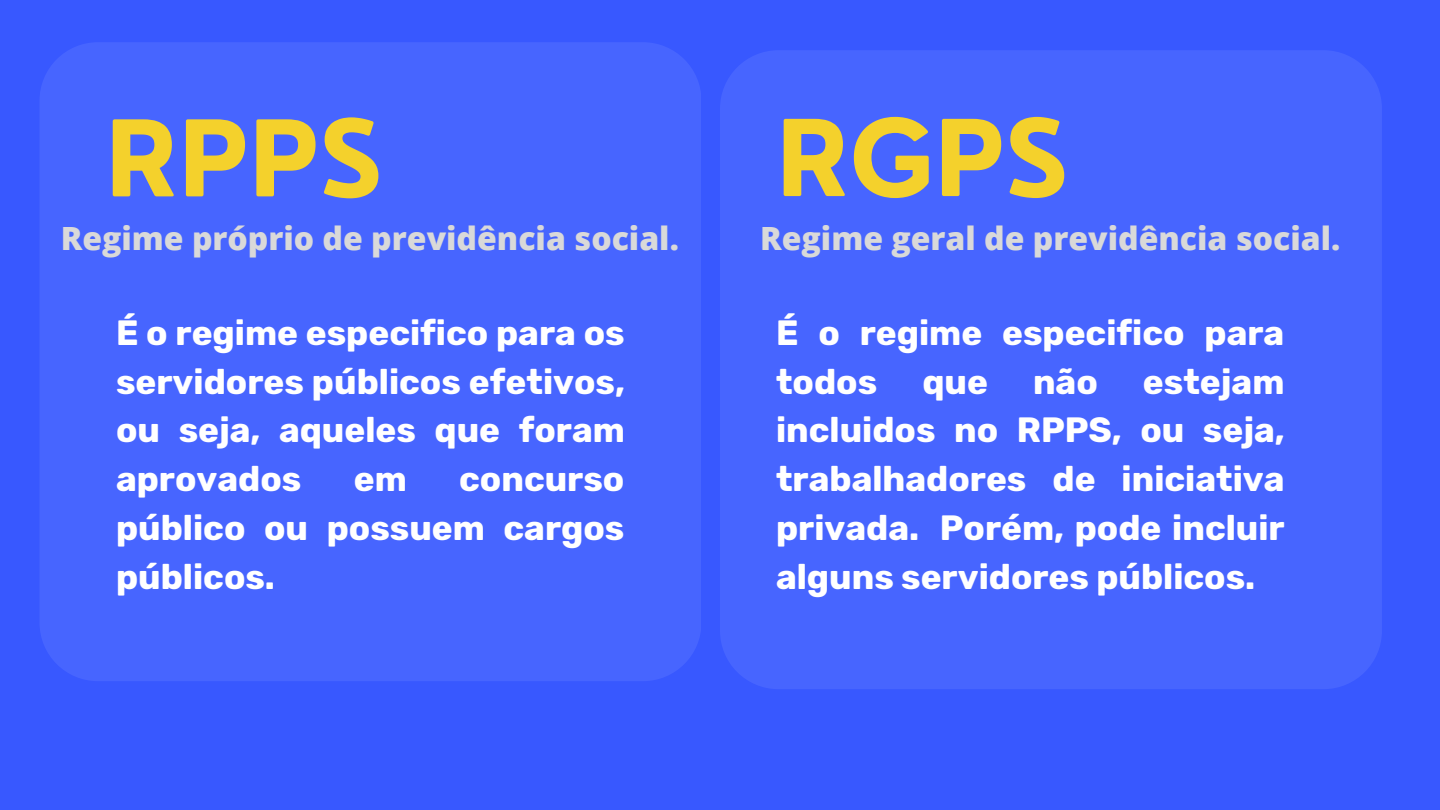
<style>
.page{position:relative;width:1440px;height:810px;background:#3858ff}
.page>*{position:absolute;margin:0;border:0;box-sizing:border-box;transform-origin:0 0}
.t1{font:700 103px "Nourd";color:#f4d12c}
.t2{font:700 102.7px "Nourd";color:#f4d12c}
.t3{font:700 35px/48.8px "Rubik";color:#fff;text-align:justify}
.t4{font:800 32px "Open Sans";color:#d9d9d9}
</style>
<div class="page">
<div style="left:40px;top:42px;width:661px;height:639px;background:#4765ff;border-radius:58px"></div>
<div style="left:720px;top:50px;width:662px;height:639px;background:#4765ff;border-radius:58px"></div>
<p class="t2" style="left:105px;top:94px;width:279px">RPPS</p>
<p class="t1" style="left:776px;top:93px;width:294px">RGPS</p>
<p class="t4" style="left:61px;top:216px;width:620px">Regime próprio de previdência social.</p>
<p class="t4" style="left:760px;top:216px;width:582px">Regime geral de previdência social.</p>
<p class="t3" style="left:116px;top:309px;width:510px">É o regime especifico para os servidores públicos efetivos, ou seja, aqueles que foram aprovados</p>
<p class="t3" style="left:116px;top:455px;width:510px;text-indent:343px">concurso público ou possuem cargos públicos.</p>
<p class="t3" style="left:354px;top:455px;width:55px">em</p>
<p class="t3" style="left:776px;top:309px;width:510px">É o regime especifico para todos</p>
<p class="t3" style="left:922px;top:357px;width:67px">que</p>
<p class="t3" style="left:1033px;top:357px;width:66px">não</p>
<p class="t3" style="left:776px;top:357px;width:510px;text-indent:367px">estejam incluidos no RPPS, ou seja, trabalhadores de iniciativa privada. Porém, pode incluir alguns servidores públicos.</p>
</div>
